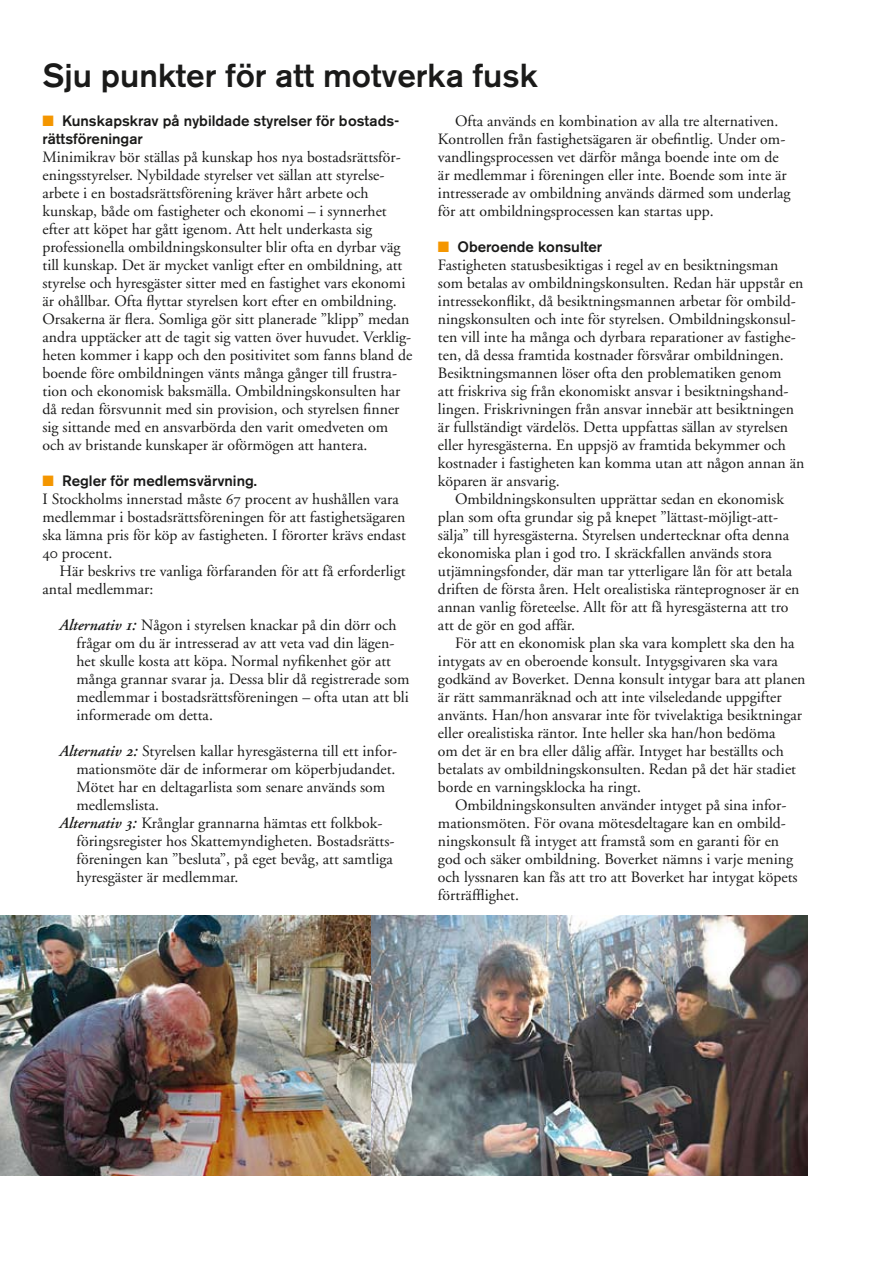
<style>
.page{position:relative;width:893px;height:1263px;background:#fff}
.page>*{position:absolute;margin:0;border:0;box-sizing:border-box;transform-origin:0 0}
.t1{font:500 33px "Akzidenz Grotesk BE";color:#1a1a19}
.t2{font:15.75px/18px "Adobe Garamond";color:#1a1a19}
.t3{font:500 15px/18px "Akzidenz Grotesk BE";color:#1a1a19}
.s1{color:#f49600}
.s2{font-family:"Adobe Garamond Exp"}
.s3{font-weight:600;font-style:italic}
.s4{font-family:"Adobe Garamond Exp";font-weight:600;font-style:italic}
</style>
<div class="page">
<img style="left:0;top:916px;width:371px;height:259px">
<img style="left:371px;top:916px;width:437px;height:259px">
<h1 class="t1" style="left:43px;top:55px;width:497px">Sju punkter för att motverka fusk</h1>
<p class="t3" style="left:43px;top:112px;width:359px"><span class="s1">■</span> Kunskapskrav på nybildade styrelser för bostads&shy;rättsföreningar</p>
<p class="t2" style="left:43px;top:148px;width:371px">Minimikrav bör ställas på kunskap hos nya bostadsrättsför&shy;eningsstyrelser. Nybildade styrelser vet sällan att styrelse&shy;arbete i en bostadsrättsförening kräver hårt arbete och kunskap, både om fastigheter och ekonomi – i synnerhet efter att köpet har gått igenom. Att helt underkasta sig professionella ombildningskonsulter blir ofta en dyrbar väg till kunskap. Det är mycket vanligt efter en ombildning, att styrelse och hyresgäster sitter med en fastighet vars ekonomi är ohållbar. Ofta flyttar styrelsen kort efter en ombildning.<br>Orsakerna är flera. Somliga gör sitt planerade ”klipp” medan andra upptäcker att de tagit sig vatten över huvudet. Verklig&shy;heten kommer i kapp och den positivitet som fanns bland de boende före ombildningen vänts många gånger till frustra&shy;tion och ekonomisk baksmälla. Ombildningskonsulten har då redan försvunnit med sin provision, och styrelsen finner sig sittande med en ansvarbörda den varit omedveten om och av bristande kunskaper är oförmögen att hantera.</p>
<p class="t3" style="left:43px;top:472px;width:216px"><span class="s1">■</span> Regler för medlemsvärvning.</p>
<p class="t2" style="left:43px;top:490px;width:365px">I Stockholms innerstad måste <span class="s2">67</span> procent av hushållen vara medlemmar i bostadsrättsföreningen för att fastighetsägaren ska lämna pris för köp av fastigheten. I förorter krävs endast <span class="s2">40</span> procent.</p>
<p class="t2" style="left:43px;top:562px;width:364px;text-indent:17px">Här beskrivs tre vanliga förfaranden för att få erforderligt antal medlemmar:</p>
<p class="t2" style="left:77px;top:616px;width:334px;text-indent:-17px"><span class="s3">Alternativ</span> <span class="s4">1</span><span class="s3">:</span> Någon i styrelsen knackar på din dörr och frågar om du är intresserad av att veta vad din lägen&shy;het skulle kosta att köpa. Normal nyfikenhet gör att många grannar svarar ja. Dessa blir då registrerade som medlemmar i bostadsrättsföreningen – ofta utan att bli informerade om detta.</p>
<p class="t2" style="left:60px;top:742px;width:339px"><span class="s3">Alternativ</span> <span class="s4">2</span><span class="s3">:</span> Styrelsen kallar hyresgästerna till ett infor-</p>
<p class="t2" style="left:77px;top:760px;width:320px">mationsmöte där de informerar om köperbjudandet.</p>
<p class="t2" style="left:77px;top:778px;width:310px">Mötet har en deltagarlista som senare används som</p>
<p class="t2" style="left:77px;top:796px;width:84px">medlemslista.</p>
<p class="t2" style="left:60px;top:814px;width:324px"><span class="s3">Alternativ</span> <span class="s4">3</span><span class="s3">:</span> Krånglar grannarna hämtas ett folkbok-</p>
<p class="t2" style="left:77px;top:832px;width:319px">föringsregister hos Skattemyndigheten. Bostadsrätts-</p>
<p class="t2" style="left:77px;top:850px;width:318px">föreningen kan ”besluta”, på eget bevåg, att samtliga</p>
<p class="t2" style="left:77px;top:868px;width:163px">hyresgäster är medlemmar.</p>
<p class="t2" style="left:438px;top:112px;width:354px;text-indent:17px">Ofta används en kombination av alla tre alternativen.<br>Kontrollen från fastighetsägaren är obefintlig. Under om&shy;vandlingsprocessen vet därför många boende inte om de är medlemmar i föreningen eller inte. Boende som inte är intresserade av ombildning används därmed som underlag för att ombildningsprocessen kan startas upp.</p>
<p class="t3" style="left:438px;top:238px;width:166px"><span class="s1">■</span> Oberoende konsulter</p>
<p class="t2" style="left:438px;top:256px;width:368px">Fastigheten statusbesiktigas i regel av en besiktningsman som betalas av ombildningskonsulten. Redan här uppstår en intressekonflikt, då besiktningsmannen arbetar för ombild&shy;ningskonsulten och inte för styrelsen. Ombildningskonsul&shy;ten vill inte ha många och dyrbara reparationer av fastighe&shy;ten, då dessa framtida kostnader försvårar ombildningen.<br>Besiktningsmannen löser ofta den problematiken genom<br>att friskriva sig från ekonomiskt ansvar i besiktningshand&shy;lingen. Friskrivningen från ansvar innebär att besiktningen är fullständigt värdelös. Detta uppfattas sällan av styrelsen eller hyresgästerna. En uppsjö av framtida bekymmer och kostnader i fastigheten kan komma utan att någon annan än köparen är ansvarig.</p>
<p class="t2" style="left:438px;top:490px;width:363px;text-indent:17px">Ombildningskonsulten upprättar sedan en ekonomisk plan som ofta grundar sig på knepet ”lättast-möjligt-att&shy;sälja” till hyresgästerna. Styrelsen undertecknar ofta denna ekonomiska plan i god tro. I skräckfallen används stora utjämningsfonder, där man tar ytterligare lån för att betala driften de första åren. Helt orealistiska ränteprognoser är en annan vanlig företeelse. Allt för att få hyresgästerna att tro att de gör en god affär.</p>
<p class="t2" style="left:438px;top:634px;width:369px;text-indent:17px">För att en ekonomisk plan ska vara komplett ska den ha intygats av en oberoende konsult. Intygsgivaren ska vara godkänd av Boverket. Denna konsult intygar bara att planen är rätt sammanräknad och att inte vilseledande uppgifter använts. Han/hon ansvarar inte för tvivelaktiga besiktningar eller orealistiska räntor. Inte heller ska han/hon bedöma<br>om det är en bra eller dålig affär. Intyget har beställts och betalats av ombildningskonsulten. Redan på det här stadiet borde en varningsklocka ha ringt.</p>
<p class="t2" style="left:438px;top:796px;width:361px;text-indent:17px">Ombildningskonsulten använder intyget på sina infor&shy;mationsmöten. För ovana mötesdeltagare kan en ombild&shy;ningskonsult få intyget att framstå som en garanti för en god och säker ombildning. Boverket nämns i varje mening och lyssnaren kan fås att tro att Boverket har intygat köpets förträfflighet.</p>
</div>
